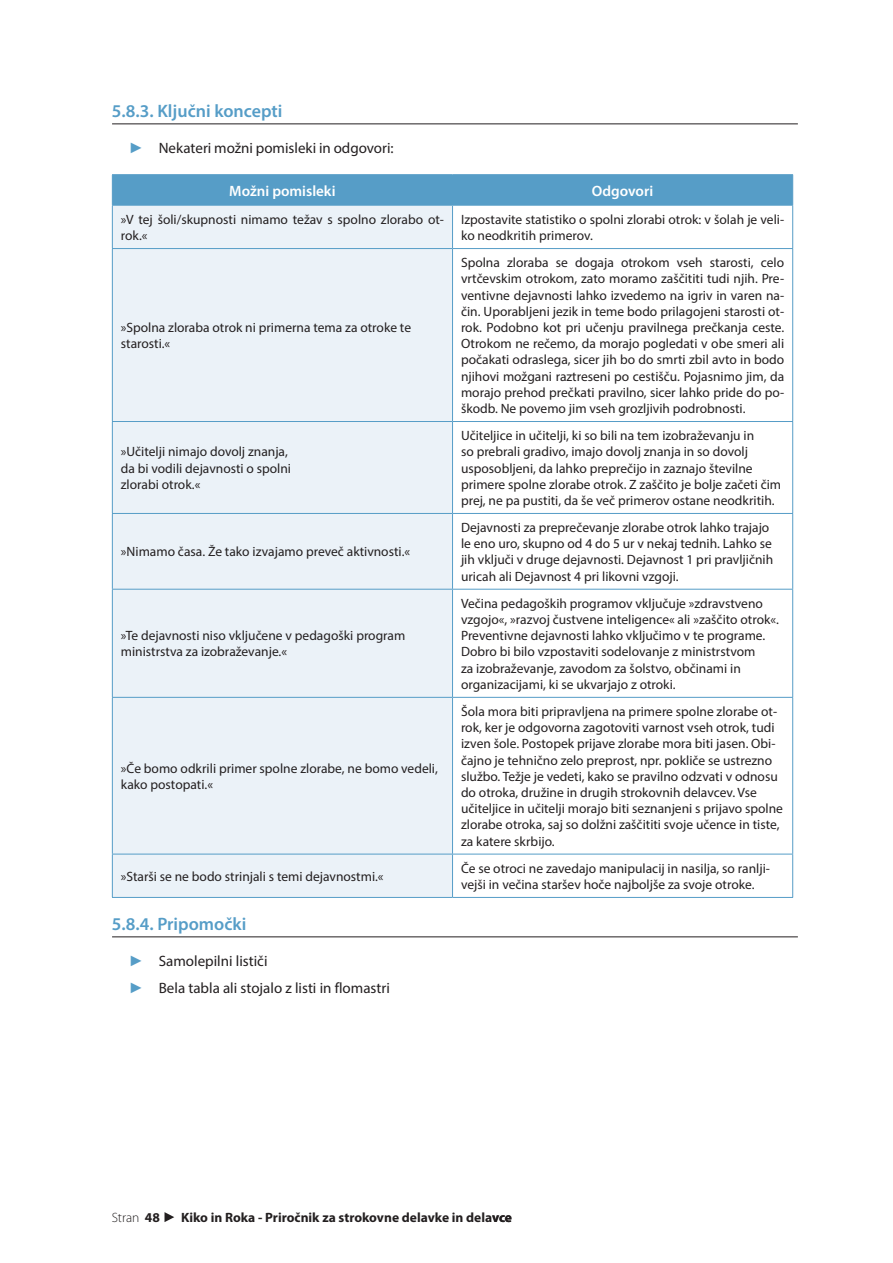
<style>
.page{position:relative;width:893px;height:1263px;background:#fff}
.page>*{position:absolute;margin:0;border:0;box-sizing:border-box;transform-origin:0 0}
.POD_pod_naslov{font:600 18px "Myriad Pro";color:#569dc7}
.t1{font:15px "Myriad Pro";color:#231f20}
.t2{font:600 15px "Myriad Pro";color:#fff}
.Glavni_text{font:13.5px/16.2px "Myriad Pro";color:#231f20}
.t3{font:700 13.5px "Myriad Pro";color:#231f20}
.t4{font:300 13.5px "Myriad Pro";color:#231f20}
.s1{font-family:"Arial";color:#569dc7}
.s2{font-weight:700}
</style>
<div class="page">
<svg style="left:165px;top:1212px;width:9px;height:10px"></svg>
<hr style="left:112px;top:123px;width:686px;height:1px;background:#231f20">
<div style="left:113px;top:175px;width:679px;height:30px;background:#569dc7"></div>
<div style="left:113px;top:206px;width:339px;height:691px;background:#ebf2f8"></div>
<svg style="left:453px;top:512px;width:339px;height:385px"></svg>
<hr style="left:112px;top:174px;width:341px;height:1px;background:#569dc7">
<hr style="left:112px;top:175px;width:1px;height:30px;background:#569dc7">
<hr style="left:453px;top:174px;width:340px;height:1px;background:#569dc7">
<hr style="left:452px;top:175px;width:1px;height:30px;background:#569dc7">
<hr style="left:792px;top:175px;width:1px;height:30px;background:#569dc7">
<hr style="left:112px;top:205px;width:341px;height:1px;background:#569dc7">
<hr style="left:112px;top:206px;width:1px;height:42px;background:#569dc7">
<hr style="left:453px;top:205px;width:340px;height:1px;background:#569dc7">
<hr style="left:452px;top:206px;width:1px;height:42px;background:#569dc7">
<hr style="left:792px;top:206px;width:1px;height:42px;background:#569dc7">
<hr style="left:112px;top:249px;width:1px;height:172px;background:#569dc7">
<hr style="left:452px;top:249px;width:1px;height:172px;background:#569dc7">
<hr style="left:792px;top:249px;width:1px;height:172px;background:#569dc7">
<hr style="left:112px;top:248px;width:341px;height:1px;background:#569dc7">
<hr style="left:453px;top:248px;width:340px;height:1px;background:#569dc7">
<hr style="left:112px;top:421px;width:341px;height:1px;background:#569dc7">
<hr style="left:112px;top:422px;width:1px;height:91px;background:#569dc7">
<hr style="left:453px;top:421px;width:340px;height:1px;background:#569dc7">
<hr style="left:452px;top:422px;width:1px;height:91px;background:#569dc7">
<hr style="left:792px;top:422px;width:1px;height:91px;background:#569dc7">
<hr style="left:112px;top:589px;width:1px;height:108px;background:#569dc7">
<hr style="left:452px;top:589px;width:1px;height:108px;background:#569dc7">
<hr style="left:792px;top:589px;width:1px;height:108px;background:#569dc7">
<hr style="left:112px;top:513px;width:341px;height:1px;background:#569dc7">
<hr style="left:112px;top:514px;width:1px;height:75px;background:#569dc7">
<hr style="left:453px;top:513px;width:340px;height:1px;background:#569dc7">
<hr style="left:452px;top:514px;width:1px;height:75px;background:#569dc7">
<hr style="left:792px;top:514px;width:1px;height:75px;background:#569dc7">
<hr style="left:112px;top:589px;width:341px;height:1px;background:#569dc7">
<hr style="left:453px;top:589px;width:340px;height:1px;background:#569dc7">
<hr style="left:112px;top:697px;width:341px;height:1px;background:#569dc7">
<hr style="left:112px;top:698px;width:1px;height:156px;background:#569dc7">
<hr style="left:453px;top:697px;width:340px;height:1px;background:#569dc7">
<hr style="left:452px;top:698px;width:1px;height:156px;background:#569dc7">
<hr style="left:792px;top:698px;width:1px;height:156px;background:#569dc7">
<hr style="left:112px;top:854px;width:341px;height:1px;background:#569dc7">
<hr style="left:112px;top:854px;width:1px;height:43px;background:#569dc7">
<hr style="left:453px;top:854px;width:340px;height:1px;background:#569dc7">
<hr style="left:452px;top:854px;width:1px;height:43px;background:#569dc7">
<hr style="left:792px;top:854px;width:1px;height:43px;background:#569dc7">
<hr style="left:112px;top:897px;width:341px;height:1px;background:#569dc7">
<hr style="left:453px;top:897px;width:340px;height:1px;background:#569dc7">
<hr style="left:112px;top:936px;width:686px;height:1px;background:#231f20">
<p class="POD_pod_naslov" style="left:112px;top:99px;width:172px">5.8.3. Ključni koncepti</p>
<p class="t1" style="left:129px;top:139px;width:266px"><span class="s1">►</span> Nekateri možni pomisleki in odgovori:</p>
<p class="t2" style="left:229px;top:181px;width:108px">Možni pomisleki</p>
<p class="t2" style="left:592px;top:181px;width:63px">Odgovori</p>
<p class="Glavni_text" style="left:121px;top:211px;width:325px">»V tej šoli/skupnosti nimamo težav s spolno zlorabo ot&shy;rok.«</p>
<p class="Glavni_text" style="left:461px;top:211px;width:325px">Izpostavite statistiko o spolni zlorabi otrok: v šolah je veli&shy;ko neodkritih primerov.</p>
<p class="Glavni_text" style="left:121px;top:319px;width:292px">»Spolna zloraba otrok ni primerna tema za otroke te</p>
<p class="Glavni_text" style="left:121px;top:335px;width:51px">starosti.«</p>
<p class="Glavni_text" style="left:121px;top:443px;width:169px">»Učitelji nimajo dovolj znanja,</p>
<p class="Glavni_text" style="left:121px;top:460px;width:172px">da bi vodili dejavnosti o spolni</p>
<p class="Glavni_text" style="left:121px;top:476px;width:81px">zlorabi otrok.«</p>
<p class="Glavni_text" style="left:121px;top:543px;width:291px">»Nimamo časa. Že tako izvajamo preveč aktivnosti.«</p>
<p class="Glavni_text" style="left:121px;top:627px;width:286px">»Te dejavnosti niso vključene v pedagoški program ministrstva za izobraževanje.«</p>
<p class="Glavni_text" style="left:121px;top:760px;width:319px">»Če bomo odkrili primer spolne zlorabe, ne bomo vedeli, kako postopati.«</p>
<p class="Glavni_text" style="left:461px;top:254px;width:325px;text-align:justify">Spolna zloraba se dogaja otrokom vseh starosti, celo vrtčevskim otrokom, zato moramo zaščititi tudi njih. Pre&shy;ventivne dejavnosti lahko izvedemo na igriv in varen na&shy;čin. Uporabljeni jezik in teme bodo prilagojeni starosti ot&shy;rok. Podobno kot pri učenju pravilnega prečkanja ceste.<br>Otrokom ne rečemo, da morajo pogledati v obe smeri ali počakati odraslega, sicer jih bo do smrti zbil avto in bodo njihovi možgani raztreseni po cestišču. Pojasnimo jim, da morajo prehod prečkati pravilno, sicer lahko pride do po&shy;škodb. Ne povemo jim vseh grozljivih podrobnosti.</p>
<p class="Glavni_text" style="left:461px;top:427px;width:322px">Učiteljice in učitelji, ki so bili na tem izobraževanju in<br>so prebrali gradivo, imajo dovolj znanja in so dovolj usposobljeni, da lahko preprečijo in zaznajo številne primere spolne zlorabe otrok. Z zaščito je bolje začeti čim prej, ne pa pustiti, da še več primerov ostane neodkritih.</p>
<p class="Glavni_text" style="left:461px;top:519px;width:314px">Dejavnosti za preprečevanje zlorabe otrok lahko trajajo le eno uro, skupno od 4 do 5 ur v nekaj tednih. Lahko se jih vključi v druge dejavnosti. Dejavnost 1 pri pravljičnih uricah ali Dejavnost 4 pri likovni vzgoji.</p>
<p class="Glavni_text" style="left:461px;top:595px;width:319px">Večina pedagoških programov vključuje »zdravstveno vzgojo«, »razvoj čustvene inteligence« ali »zaščito otrok«.<br>Preventivne dejavnosti lahko vključimo v te programe.<br>Dobro bi bilo vzpostaviti sodelovanje z ministrstvom<br>za izobraževanje, zavodom za šolstvo, občinami in organizacijami, ki se ukvarjajo z otroki.</p>
<p class="Glavni_text" style="left:461px;top:703px;width:323px">Šola mora biti pripravljena na primere spolne zlorabe ot&shy;rok, ker je odgovorna zagotoviti varnost vseh otrok, tudi izven šole. Postopek prijave zlorabe mora biti jasen. Obi&shy;čajno je tehnično zelo preprost, npr. pokliče se ustrezno službo. Težje je vedeti, kako se pravilno odzvati v odnosu do otroka, družine in drugih strokovnih delavcev. Vse učiteljice in učitelji morajo biti seznanjeni s prijavo spolne zlorabe otroka, saj so dolžni zaščititi svoje učence in tiste, za katere skrbijo.</p>
<p class="Glavni_text" style="left:121px;top:868px;width:264px">»Starši se ne bodo strinjali s temi dejavnostmi.«</p>
<p class="Glavni_text" style="left:461px;top:860px;width:310px">Če se otroci ne zavedajo manipulacij in nasilja, so ranlji&shy;vejši in večina staršev hoče najboljše za svoje otroke.</p>
<p class="POD_pod_naslov" style="left:112px;top:912px;width:136px">5.8.4. Pripomočki</p>
<p class="t1" style="left:129px;top:952px;width:140px"><span class="s1">►</span> Samolepilni lističi</p>
<p class="t1" style="left:129px;top:978px;width:262px"><span class="s1">►</span> Bela tabla ali stojalo z listi in flomastri</p>
<p class="t3" style="left:181px;top:1208px;width:332px">Kiko in Roka - Priročnik za strokovne delavke in delavce</p>
<p class="t4" style="left:112px;top:1209px;width:50px">Stran <span class="s2">48</span></p>
<p class="t3" style="left:263px;top:1209px;width:216px">Priročnik za usposabljanje trenerjev</p>
</div>
